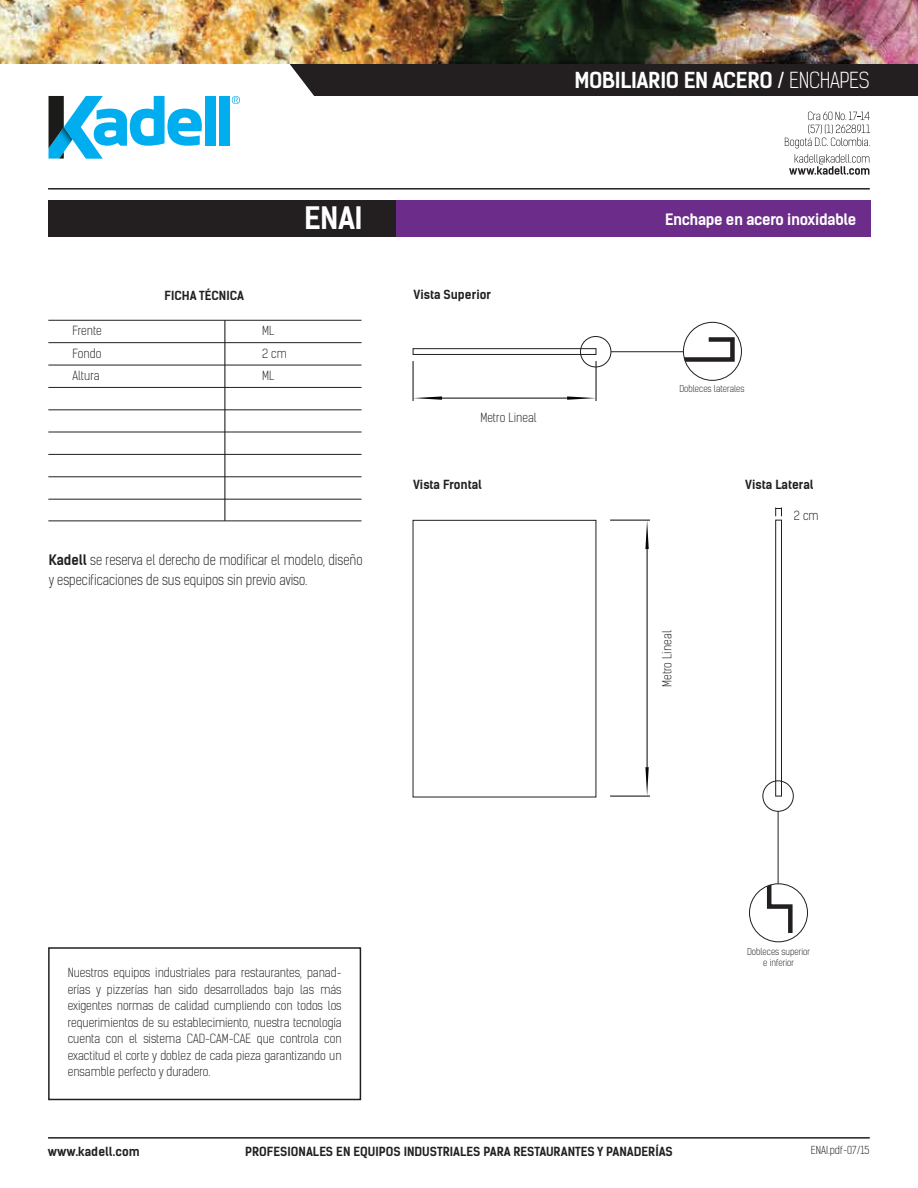
<style>
.page{position:relative;width:918px;height:1188px;background:#fff}
.page>*{position:absolute;margin:0;border:0;box-sizing:border-box;transform-origin:0 0}
.t1{font:700 29.55px "Kelson Sans";color:#fff}
.t2{font:700 21px "Kelson Sans";letter-spacing:-.02em;color:#fff}
.t3{font:700 15px "Kelson Sans";letter-spacing:-.02em;color:#fff}
.t4{font:300 13.8px/19.5px "Kelson Sans";color:#231f20;scale:.95 1}
.t5{font:300 12px/16.5px "Kelson Sans";color:#231f20;text-align:justify}
.t6{font:700 12px "Kelson Sans";color:#231f20}
.t7{font:300 10.5px "Kelson Sans";color:#211e1e}
.t8{font:300 9px/10.8px "Kelson Sans";color:#231f20;text-align:center}
.s1{font-weight:400}
.s2{font-weight:300}
.s3{font-weight:700}
</style>
<div class="page">
<hr style="left:48px;top:320px;width:314px;height:1px;background:#231f20">
<hr style="left:48px;top:342px;width:314px;height:1px;background:#231f20">
<hr style="left:48px;top:365px;width:314px;height:1px;background:#231f20">
<hr style="left:48px;top:387px;width:314px;height:1px;background:#231f20">
<hr style="left:48px;top:409px;width:314px;height:1px;background:#231f20">
<hr style="left:48px;top:432px;width:314px;height:1px;background:#231f20">
<hr style="left:48px;top:454px;width:314px;height:1px;background:#231f20">
<hr style="left:48px;top:476px;width:314px;height:1px;background:#231f20">
<hr style="left:48px;top:499px;width:314px;height:1px;background:#231f20">
<hr style="left:48px;top:520px;width:314px;height:1px;background:#231f20">
<hr style="left:225px;top:320px;width:1px;height:201px;background:#231f20">
<div style="left:48px;top:947px;width:313px;height:153px;border:2px solid #231f20"></div>
<div style="left:48px;top:200px;width:356px;height:37px;background:#231f20"></div>
<div style="left:289px;top:63px;width:629px;height:33px;background:#231f20"></div>
<hr style="left:48px;top:188px;width:822px;height:2px;background:#231f20">
<svg style="left:232px;top:96px;width:8px;height:8px"></svg>
<svg style="left:49px;top:96px;width:153px;height:63px"></svg>
<div style="left:205px;top:96px;width:11px;height:50px;background:#00aeef"></div>
<div style="left:219px;top:96px;width:11px;height:50px;background:#00aeef"></div>
<svg style="left:785px;top:112px;width:85px;height:36px"></svg>
<svg style="left:789px;top:154px;width:80px;height:21px"></svg>
<div style="left:397px;top:200px;width:474px;height:37px;background:#6c2c89"></div>
<img style="left:0;top:0;width:918px;height:63px">
<hr style="left:48px;top:1137px;width:822px;height:2px;background:#231f20">
<hr style="left:610px;top:520px;width:40px;height:1px;background:#050504">
<hr style="left:610px;top:796px;width:40px;height:1px;background:#050504">
<hr style="left:647px;top:549px;width:1px;height:218px;background:#050504">
<svg style="left:645px;top:520px;width:4px;height:29px"></svg>
<svg style="left:645px;top:767px;width:4px;height:30px"></svg>
<hr style="left:596px;top:361px;width:1px;height:40px;background:#050504">
<hr style="left:413px;top:361px;width:1px;height:40px;background:#050504">
<hr style="left:442px;top:398px;width:125px;height:1px;background:#050504">
<svg style="left:567px;top:396px;width:29px;height:4px"></svg>
<svg style="left:413px;top:396px;width:29px;height:4px"></svg>
<div style="left:413px;top:348px;width:183px;height:7px;border:1px solid #231f20"></div>
<div style="left:775px;top:520px;width:7px;height:276px;border:1px solid #231f20"></div>
<svg style="left:775px;top:508px;width:7px;height:8px"></svg>
<div style="left:580px;top:336px;width:31px;height:31px;border:1px solid #231f20;border-radius:50%"></div>
<hr style="left:611px;top:351px;width:72px;height:1px;background:#231f20">
<div style="left:763px;top:781px;width:31px;height:30px;border:1px solid #231f20;border-radius:50%"></div>
<hr style="left:778px;top:811px;width:1px;height:73px;background:#231f20">
<svg style="left:765px;top:884px;width:30px;height:54px"></svg>
<div style="left:749px;top:884px;width:59px;height:58px;border:1px solid #231f20;border-radius:50%"></div>
<svg style="left:683px;top:335px;width:54px;height:29px"></svg>
<div style="left:683px;top:322px;width:59px;height:59px;border:1px solid #231f20;border-radius:50%"></div>
<h2 class="t2" style="left:574px;top:67px;width:297px">MOBILIARIO EN ACERO <span class="s1">/</span> <span class="s2">ENCHAPES</span></h2>
<h1 class="t1" style="left:304px;top:200px;width:60px">ENAI</h1>
<p class="t3" style="left:665px;top:210px;width:193px">Enchape en acero inoxidable</p>
<p class="t6" style="left:165px;top:288px;width:81px">FICHA TÉCNICA</p>
<p class="t5" style="left:72px;top:320px;width:31px;line-height:22.5px">Frente Fondo Altura</p>
<p class="t5" style="left:262px;top:320px;width:26px;line-height:22.5px;text-align:left">ML<br>2 cm<br>ML</p>
<p class="t6" style="left:414px;top:287px;width:79px">Vista Superior</p>
<p class="t5" style="left:481px;top:410px;width:58px">Metro Lineal</p>
<p class="t6" style="left:413px;top:477px;width:70px">Vista Frontal</p>
<p class="t8" style="left:679px;top:383px;width:67px">Dobleces laterales</p>
<p class="t6" style="left:745px;top:477px;width:70px">Vista Lateral</p>
<p class="t5" style="left:794px;top:508px;width:26px">2 cm</p>
<p class="t4" style="left:49px;top:551px;width:332px"><span class="s3">Kadell</span> se reserva el derecho de modificar el modelo, diseño y especificaciones de sus equipos sin previo aviso.</p>
<p class="t5" style="left:68px;top:965px;width:275px">Nuestros equipos industriales para restaurantes, panad&shy;erías y pizzerías han sido desarrollados bajo las más exigentes normas de calidad cumpliendo con todos los requerimientos de su establecimiento, nuestra tecnología cuenta con el sistema CAD-CAM-CAE que controla con exactitud el corte y doblez de cada pieza garantizando un ensamble perfecto y duradero.</p>
<p class="t5" style="left:659px;top:687px;width:58px;rotate:-90deg">Metro Lineal</p>
<p class="t8" style="left:747px;top:946px;width:64px">Dobleces superior e inferior</p>
<p class="t6" style="left:48px;top:1144px;width:93px">www.kadell.com</p>
<p class="t6" style="left:245px;top:1145px;width:429px">PROFESIONALES EN EQUIPOS INDUSTRIALES PARA RESTAURANTES Y PANADERÍAS</p>
<p class="t7" style="left:811px;top:1144px;width:60px">ENAI.pdf-07/15</p>
</div>
